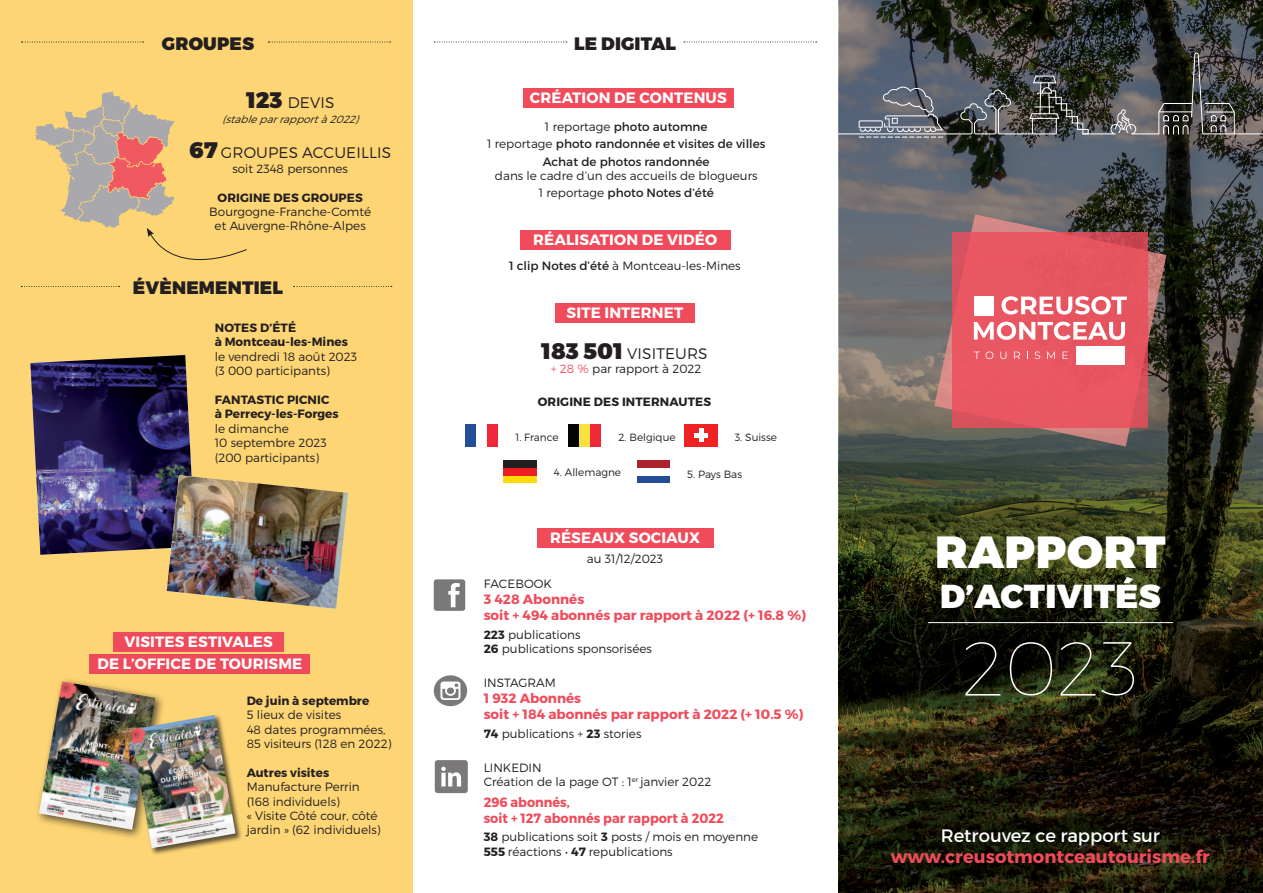
<style>
.page{position:relative;width:1263px;height:893px;background:#fff}
.page>*{position:absolute;margin:0;border:0;box-sizing:border-box;transform-origin:0 0}
.t1{font:100 76.5px "Montserrat";color:#fff}
.t2{font:900 45px "Montserrat";letter-spacing:.01em;color:#fff}
.t3{font:900 33.15px "Montserrat";letter-spacing:.01em;color:#fff}
.t4{font:700 18px "Montserrat";color:#ef4b5b}
.t5{font:900 18px "Montserrat";letter-spacing:.01em;color:#231f20}
.t6{font:18px "Montserrat";color:#fff}
.t7{font:300 15.3px "Montserrat";letter-spacing:.01em;color:#231f20}
.t8{font:700 15px/21.9px "Montserrat";letter-spacing:.01em;color:#fff;text-align:center}
.t9{font:700 13.5px/16.2px "Montserrat";color:#ef4b5b}
.t10{font:700 13.5px/16.2px "Montserrat";color:#ef4b5b;scale:.95 1}
.t11{font:300 12px/14.4px "Montserrat";color:#231f20}
.t12{font:700 12px/14.4px "Montserrat";letter-spacing:.01em;color:#231f20}
.t13{font:12px "Montserrat";color:#231f20}
.t14{font:300 10.5px "Montserrat";color:#231f20}
.t15{font:italic 300 10.5px "Montserrat";color:#231f20}
.s1{font-weight:900;font-size:22.5px}
.s2{font-weight:300}
.s3{font-weight:700}
.s4{font-weight:400}
.s5{color:#ef4b5b}
</style>
<div class="page">
<div style="left:0;top:0;width:412px;height:893px;background:#fdd574"></div>
<svg style="left:434px;top:42px;width:133px;height:1px"></svg>
<svg style="left:684px;top:42px;width:133px;height:1px"></svg>
<svg style="left:268px;top:42px;width:123px;height:1px"></svg>
<svg style="left:21px;top:42px;width:123px;height:1px"></svg>
<svg style="left:294px;top:286px;width:98px;height:1px"></svg>
<div style="left:523px;top:89px;width:210px;height:19px;background:#ef4b5b"></div>
<div style="left:520px;top:230px;width:210px;height:19px;background:#ef4b5b"></div>
<div style="left:555px;top:303px;width:140px;height:20px;background:#ef4b5b"></div>
<div style="left:537px;top:528px;width:176px;height:19px;background:#ef4b5b"></div>
<div style="left:113px;top:632px;width:171px;height:19px;background:#ef4b5b"></div>
<div style="left:90px;top:654px;width:220px;height:19px;background:#ef4b5b"></div>
<svg style="left:21px;top:91px;width:226px;height:196px"></svg>
<div style="left:685px;top:424px;width:33px;height:23px;background:#ee2123"></div>
<hr style="left:694px;top:433px;width:14px;height:4px;background:#fff">
<hr style="left:699px;top:428px;width:4px;height:14px;background:#fff">
<div style="left:465px;top:424px;width:33px;height:23px;background:#244d98"></div>
<div style="left:476px;top:424px;width:11px;height:23px;background:#fff"></div>
<div style="left:487px;top:424px;width:11px;height:23px;background:#ee2839"></div>
<div style="left:568px;top:425px;width:33px;height:22px;background:#040503"></div>
<div style="left:579px;top:425px;width:11px;height:22px;background:#f6e140"></div>
<div style="left:590px;top:425px;width:11px;height:22px;background:#ee2839"></div>
<div style="left:637px;top:461px;width:33px;height:22px;background:#244d98"></div>
<div style="left:637px;top:461px;width:33px;height:15px;background:#fff"></div>
<div style="left:637px;top:461px;width:33px;height:7px;background:#ac232e"></div>
<div style="left:504px;top:461px;width:33px;height:7px;background:#231f20"></div>
<div style="left:504px;top:476px;width:33px;height:7px;background:#ffdc01"></div>
<div style="left:504px;top:468px;width:33px;height:8px;background:#ee1d23"></div>
<svg style="left:434px;top:579px;width:31px;height:32px"></svg>
<svg style="left:435px;top:760px;width:33px;height:33px"></svg>
<svg style="left:434px;top:675px;width:33px;height:31px"></svg>
<svg style="left:440px;top:681px;width:20px;height:19px"></svg>
<svg style="left:30px;top:355px;width:162px;height:236px"></svg>
<img style="left:167px;top:475px;width:181px;height:134px">
<svg style="left:839px;top:0;width:424px;height:893px;background:#313225"></svg>
<hr style="left:928px;top:622px;width:245px;height:1px;background:#fff">
<svg style="left:838px;top:53px;width:425px;height:85px;background:#515355"></svg>
<svg style="left:934px;top:214px;width:232px;height:232px;background:#70605c"></svg>
<svg style="left:952px;top:233px;width:196px;height:195px;background:#e65561"></svg>
<div style="left:974px;top:296px;width:20px;height:20px;background:#fff"></div>
<div style="left:1076px;top:347px;width:48px;height:18px;background:#fff"></div>
<svg style="left:1001px;top:296px;width:126px;height:19px"></svg>
<svg style="left:974px;top:322px;width:151px;height:18px"></svg>
<svg style="left:974px;top:351px;width:19px;height:8px"></svg>
<svg style="left:1000px;top:352px;width:6px;height:7px"></svg>
<svg style="left:1014px;top:352px;width:6px;height:7px"></svg>
<svg style="left:1035px;top:351px;width:5px;height:8px"></svg>
<svg style="left:1047px;top:352px;width:8px;height:7px"></svg>
<svg style="left:1062px;top:352px;width:6px;height:7px"></svg>
<div style="left:34px;top:677px;width:132px;height:163px;background:#231f20;opacity:.75"></div>
<img style="left:39px;top:681px;width:116px;height:149px">
<div style="left:130px;top:714px;width:113px;height:142px;background:#231f20;opacity:.75"></div>
<img style="left:131px;top:715px;width:104px;height:133px">
<p class="t5" style="left:162px;top:32px;width:94px">GROUPES</p>
<p class="t5" style="left:574px;top:32px;width:104px">LE DIGITAL</p>
<p class="t7" style="left:246px;top:94px;width:90px"><span class="s1">123</span> DEVIS</p>
<p class="t15" style="left:222px;top:113px;width:142px">(stableparrapportà2022)</p>
<p class="t7" style="left:189px;top:144px;width:203px"><span class="s1">67</span> GROUPES ACCUEILLIS</p>
<p class="t11" style="left:232px;top:161px;width:117px">soit 2348 personnes</p>
<p class="t12" style="left:218px;top:190px;width:147px">ORIGINE DES GROUPES</p>
<p class="t11" style="left:209px;top:204px;width:163px;text-align:center">Bourgogne-Franche-Comté et Auvergne-Rhône-Alpes</p>
<p class="t5" style="left:133px;top:276px;width:152px">ÉVÈNEMENTIEL</p>
<p class="t12" style="left:215px;top:321px;width:144px">NOTES D’ÉTÉ<br>à Montceau-les-Mines <span class="s2">le vendredi 18 août 2023</span></p>
<p class="t11" style="left:215px;top:364px;width:117px">(3 000 participants)</p>
<p class="t12" style="left:215px;top:393px;width:116px">FANTASTIC PICNIC</p>
<p class="t11" style="left:215px;top:407px;width:125px"><span class="s3">à Perrecy-les-Forges </span>le dimanche<br>10 septembre 2023 (200 participants)</p>
<p class="t8" style="left:97px;top:630px;width:206px">VISITES ESTIVALES<br>DE L’OFFICE DE TOURISME</p>
<p class="t11" style="left:247px;top:693px;width:146px"><span class="s3">De juin à septembre<br></span>5 lieux de visites<br>48 dates programmées,<br>85 visiteurs (128 en 2022)</p>
<p class="t12" style="left:247px;top:765px;width:84px">Autres visites</p>
<p class="t11" style="left:247px;top:779px;width:115px">Manufacture Perrin (168 individuels)</p>
<p class="t11" style="left:247px;top:808px;width:135px">« Visite Côté cour, côté jardin » (62 individuels)</p>
<p class="t8" style="left:530px;top:87px;width:198px">CRÉATION DE CONTENUS</p>
<p class="t13" style="left:545px;top:119px;width:164px"><span class="s2">1 reportage</span> photo automne</p>
<p class="t13" style="left:487px;top:137px;width:280px"><span class="s2">1 reportage</span> photo randonnée et visites de villes</p>
<p class="t11" style="left:495px;top:154px;width:264px;text-align:center"><span class="s4">Achat de photos randonnée<br></span>dans le cadre d’un des accueils de blogueurs</p>
<p class="t13" style="left:539px;top:186px;width:177px"><span class="s2">1 reportage</span> photo Notes d’été</p>
<p class="t8" style="left:533px;top:229px;width:186px">RÉALISATION DE VIDÉO</p>
<p class="t11" style="left:509px;top:258px;width:233px"><span class="s4">1 clip Notes d’été</span> à Montceau-les-Mines</p>
<p class="t8" style="left:567px;top:302px;width:118px">SITE INTERNET</p>
<p class="t7" style="left:541px;top:344px;width:168px"><span class="s1">183 501</span> VISITEURS</p>
<p class="t11" style="left:551px;top:361px;width:152px"><span class="s5">+ 28 %</span> par rapport à 2022</p>
<p class="t12" style="left:538px;top:395px;width:175px">ORIGINE DES INTERNAUTES</p>
<p class="t14" style="left:515px;top:431px;width:45px">1. France</p>
<p class="t14" style="left:618px;top:431px;width:59px">2. Belgique</p>
<p class="t14" style="left:735px;top:431px;width:44px">3. Suisse</p>
<p class="t14" style="left:554px;top:466px;width:69px">4. Allemagne</p>
<p class="t14" style="left:687px;top:467px;width:56px">5. Pays Bas</p>
<p class="t8" style="left:550px;top:527px;width:152px">RÉSEAUX SOCIAUX</p>
<p class="t11" style="left:587px;top:551px;width:78px">au 31/12/2023</p>
<p class="t11" style="left:484px;top:576px;width:70px">FACEBOOK</p>
<p class="t9" style="left:484px;top:591px;width:324px">3 428 Abonnés<br>soit + 494 abonnés par rapport à 2022 (+ 16.8 %)</p>
<p class="t11" style="left:484px;top:627px;width:98px"><span class="s3">223</span> publications</p>
<p class="t11" style="left:484px;top:641px;width:170px"><span class="s3">26</span> publications sponsorisées</p>
<p class="t11" style="left:484px;top:675px;width:74px">INSTAGRAM</p>
<p class="t9" style="left:484px;top:690px;width:321px">1 932 Abonnés<br>soit + 184 abonnés par rapport à 2022 (+ 10.5 %)</p>
<p class="t11" style="left:484px;top:726px;width:159px"><span class="s3">74</span> publications + <span class="s3">23</span> stories</p>
<p class="t11" style="left:484px;top:760px;width:59px">LINKEDIN</p>
<p class="t11" style="left:484px;top:774px;width:229px">Création de la page OT : 1<sup>er</sup> janvier 2022</p>
<p class="t10" style="left:484px;top:794px;width:254px">296 abonnés,<br>soit + 127 abonnés par rapport à 2022</p>
<p class="t11" style="left:484px;top:830px;width:276px"><span class="s3">38</span> publications soit <span class="s3">3</span> posts / mois en moyenne</p>
<p class="t11" style="left:484px;top:844px;width:191px"><span class="s3">555</span> réactions • <span class="s3">47</span> republications</p>
<p class="t2" style="left:935px;top:524px;width:232px">RAPPORT</p>
<p class="t3" style="left:940px;top:575px;width:222px">D’ACTIVITÉS</p>
<p class="t1" style="left:962px;top:622px;width:179px">2023</p>
<p class="t6" style="left:941px;top:824px;width:221px">Retrouvez ce rapport sur</p>
<p class="t4" style="left:891px;top:846px;width:321px">www.creusotmontceautourisme.fr</p>
</div>
